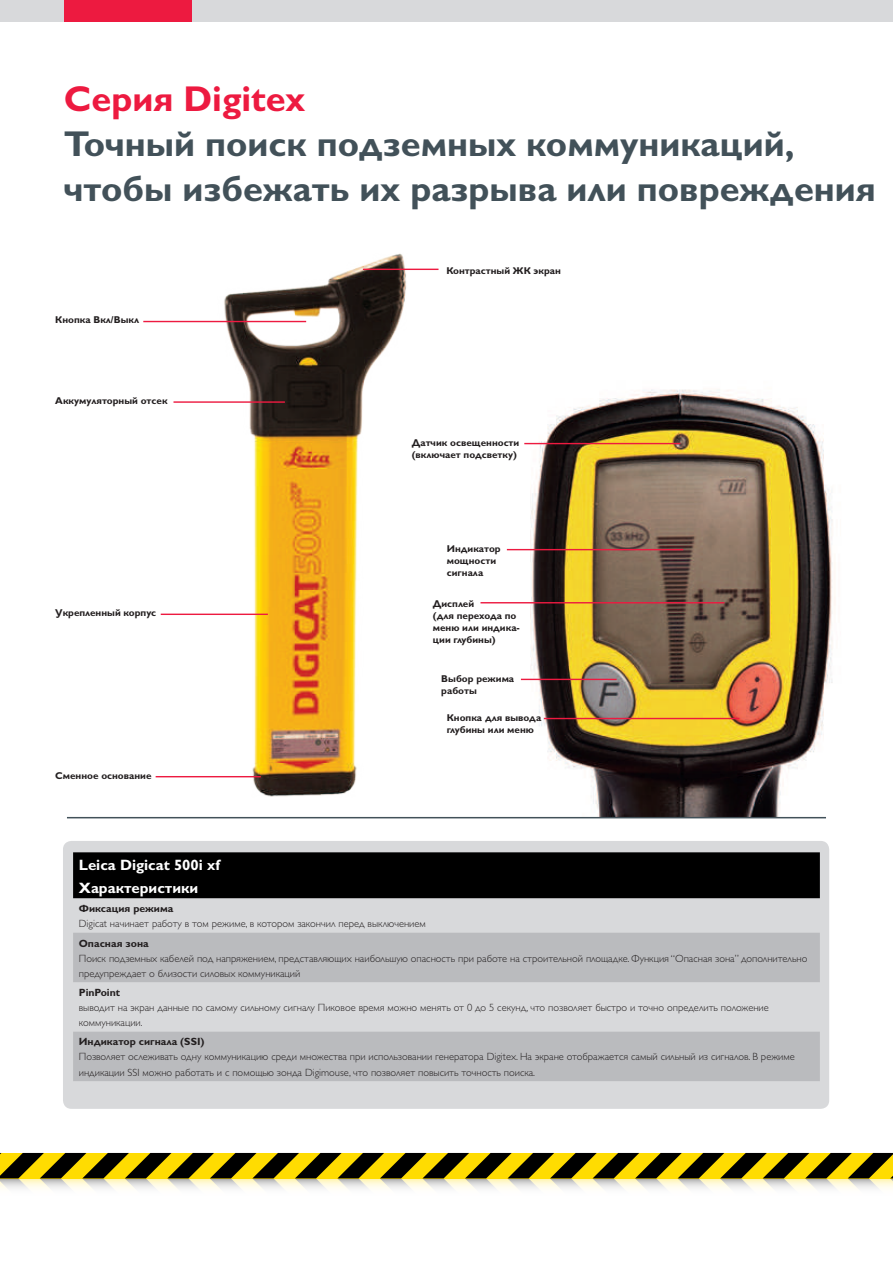
<style>
.page{position:relative;width:893px;height:1263px;background:#fff}
.page>*{position:absolute;margin:0;border:0;box-sizing:border-box;transform-origin:0 0}
.t1{font:700 36px/45px "Gill Sans Cyr";color:#425159}
.t2{font:700 36px "Gill Sans Cyr";color:#ed1a40}
.t3{font:700 15px/23px "Gill Sans Cyr";color:#fff}
.t4{font:300 10.5px/15px "Gill Sans Cyr";color:#231f20}
.t5{font:700 10.5px "Gill Sans Cyr";color:#231f20}
.t6{font:700 9.9px/12px "Gill Sans Cyr";color:#231f20}
</style>
<div class="page">
<div style="left:0;top:0;width:893px;height:22px;background:#d8d9db"></div>
<div style="left:64px;top:0;width:127px;height:22px;background:#ed1a40"></div>
<svg style="left:0;top:1153px;width:893px;height:36px;background:#a0923c"></svg>
<img style="left:191px;top:253px;width:239px;height:564px">
<img style="left:480px;top:389px;width:355px;height:427px">
<hr style="left:524px;top:443px;width:156px;height:1px;background:#ed1a40">
<hr style="left:507px;top:549px;width:176px;height:1px;background:#ed1a40">
<hr style="left:480px;top:602px;width:244px;height:1px;background:#ed1a40">
<hr style="left:521px;top:679px;width:96px;height:1px;background:#ed1a40">
<hr style="left:544px;top:718px;width:195px;height:1px;background:#ed1a40">
<hr style="left:363px;top:269px;width:75px;height:1px;background:#ed1a40">
<hr style="left:143px;top:321px;width:163px;height:1px;background:#ed1a40">
<hr style="left:173px;top:401px;width:112px;height:2px;background:#ed1a40">
<hr style="left:161px;top:614px;width:107px;height:1px;background:#ed1a40">
<hr style="left:156px;top:776px;width:105px;height:1px;background:#ed1a40">
<hr style="left:67px;top:817px;width:759px;height:1px;background:#425159">
<div style="left:63px;top:841px;width:766px;height:268px;background:#d8d9db;border-radius:9px"></div>
<div style="left:73px;top:852px;width:747px;height:46px;background:#000"></div>
<svg style="left:73px;top:933px;width:747px;height:148px;fill:#babbbe"></svg>
<h1 class="t2" style="left:64px;top:78px;width:243px">Серия Digitex</h1>
<h1 class="t1" style="left:64px;top:121px;width:814px">Точный поиск подземных коммуникаций, чтобы избежать их разрыва или повреждения</h1>
<p class="t6" style="left:55px;top:314px;width:85px">Кнопка Вкл/Выкл</p>
<p class="t6" style="left:55px;top:395px;width:114px">Аккумуляторный отсек</p>
<p class="t6" style="left:55px;top:607px;width:102px">Укрепленный корпус</p>
<p class="t6" style="left:55px;top:769px;width:98px">Сменное основание</p>
<p class="t6" style="left:446px;top:265px;width:116px">Контрастный ЖК экран</p>
<p class="t6" style="left:412px;top:436px;width:109px">Датчик освещенности (включает подсветку)</p>
<p class="t6" style="left:447px;top:542px;width:55px">Индикатор мощности сигнала</p>
<p class="t6" style="left:433px;top:598px;width:89px">Дисплей<br>(для перехода по меню или индика&shy;ции глубины)</p>
<p class="t6" style="left:441px;top:672px;width:74px">Выбор режима работы</p>
<p class="t6" style="left:447px;top:711px;width:96px">Кнопка для вывода глубины или меню</p>
<h2 class="t3" style="left:79px;top:853px;width:143px">Leica Digicat 500i xf<br>Характеристики</h2>
<p class="t5" style="left:79px;top:902px;width:96px">Фиксация режима</p>
<p class="t4" style="left:79px;top:916px;width:349px">Digicat начинает работу в том режиме, в котором закончил перед выключением</p>
<p class="t5" style="left:79px;top:937px;width:71px">Опасная зона</p>
<p class="t4" style="left:79px;top:950px;width:730px">Поиск подземных кабелей под напряжением, представляющих наибольшую опасность при работе на строительной площадке. Функция “Опасная зона” дополнительно предупреждает о близости силовых коммуникаций</p>
<p class="t5" style="left:79px;top:986px;width:43px">PinPoint</p>
<p class="t4" style="left:79px;top:1000px;width:691px">выводит на экран данные по самому сильному сигналу Пиковое время можно менять от 0 до 5 секунд, что позволяет быстро и точно определить положение коммуникации.</p>
<p class="t5" style="left:79px;top:1036px;width:127px">Индикатор сигнала (SSI)</p>
<p class="t4" style="left:79px;top:1049px;width:718px">Позволяет ослеживать одну коммуникацию среди множества при использовании генератора Digitex. На экране отображается самый сильный из сигналов. В режиме индикации SSI можно работать и с помощью зонда Digimouse, что позволяет повысить точность поиска.</p>
</div>
